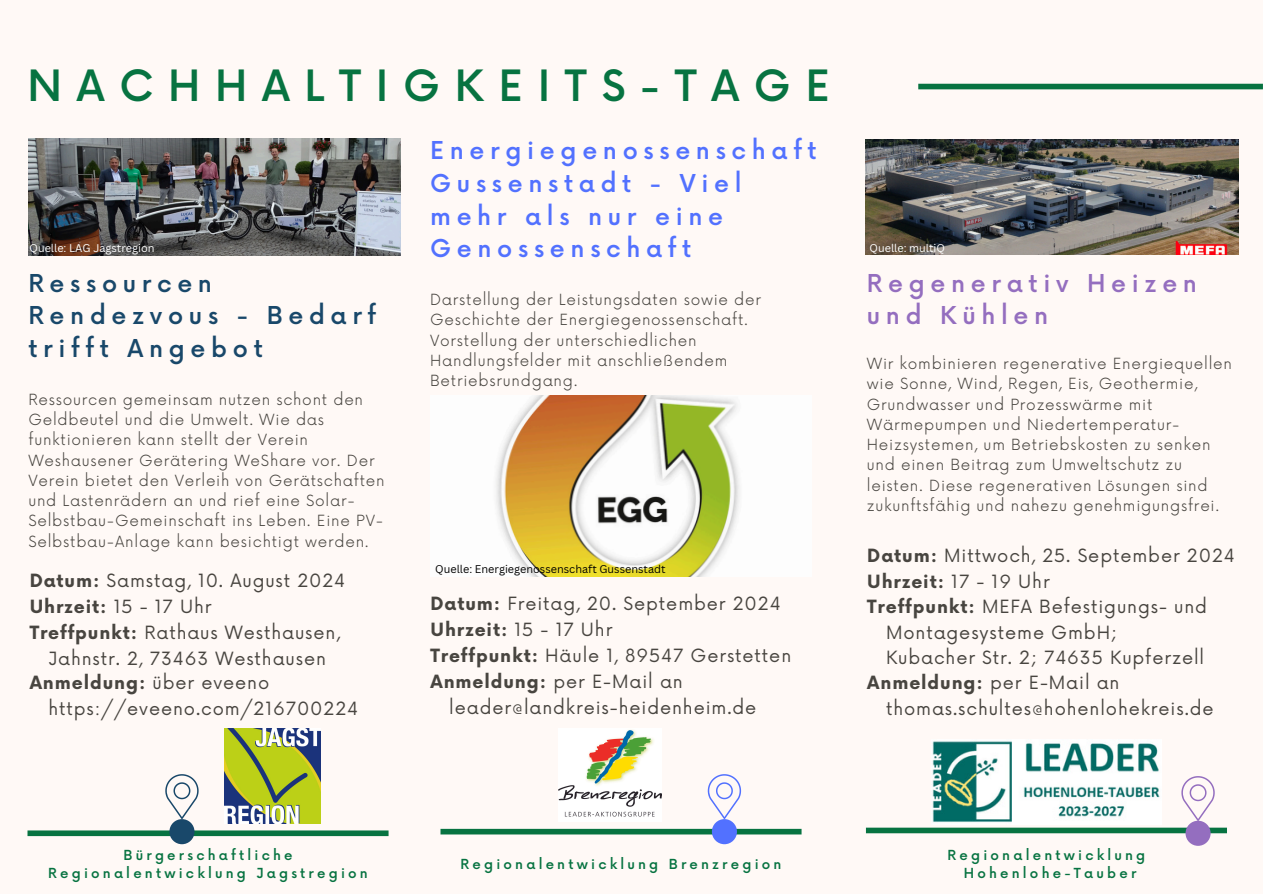
<style>
.page{position:relative;width:1263px;height:894px;background:#fff}
.page>*{position:absolute;margin:0;border:0;box-sizing:border-box;transform-origin:0 0}
.t1{font:500 42px "Now";letter-spacing:.35em;color:#077341}
.t2{font:500 24px/32.7px "Now";letter-spacing:.235em;color:#5271ff}
.t3{font:500 24px/32.7px "Now";letter-spacing:.235em;color:#19486a}
.t4{font:500 24px/32.7px "Now";letter-spacing:.235em;color:#946ebf}
.t5{font:17.85px "Now";letter-spacing:.05em;color:#484540}
.t6{font:700 17.85px "Now";letter-spacing:.05em;color:#484540}
.t7{font:300 15px/20.2px "Now";letter-spacing:.05em;color:#484540}
.t8{font:500 13.5px/18px "Now";letter-spacing:.24em;color:#077341;text-align:center}
.t9{font:10.95px "Canva Sans";color:#000}
.t10{font:10.95px "Canva Sans";color:#fff}
.s1{font-weight:700}
.s2{font-weight:400}
</style>
<div class="page">
<div style="left:0;top:0;width:1263px;height:893px;background:#fff9f6"></div>
<img style="left:866px;top:140px;width:372px;height:115px">
<div style="left:918px;top:84px;width:345px;height:5px;background:#077341"></div>
<div style="left:28px;top:830px;width:361px;height:5px;background:#077341"></div>
<div style="left:866px;top:827px;width:361px;height:6px;background:#077341"></div>
<img style="left:495px;top:395px;width:245px;height:181px">
<img style="left:28px;top:138px;width:373px;height:117px">
<div style="left:440px;top:828px;width:361px;height:6px;background:#077341"></div>
<div style="left:1185px;top:820px;width:26px;height:25px;background:#946ebf;border-radius:50%"></div>
<div style="left:712px;top:818px;width:25px;height:26px;background:#5271ff;border-radius:50%"></div>
<div style="left:169px;top:818px;width:25px;height:26px;background:#19486a;border-radius:50%"></div>
<svg style="left:1181px;top:776px;width:34px;height:44px"></svg>
<svg style="left:708px;top:774px;width:33px;height:44px"></svg>
<svg style="left:165px;top:774px;width:34px;height:44px"></svg>
<img style="left:225px;top:728px;width:95px;height:95px">
<img style="left:559px;top:730px;width:102px;height:87px">
<img style="left:932px;top:741px;width:228px;height:82px">
<p class="t1" style="left:28px;top:63px;width:804px">NACHHALTIGKEITS-TAGE</p>
<h5 class="t2" style="left:430px;top:136px;width:388px">Energiegenossenschaft<br>Gussenstadt - Viel mehr als nur eine<br>Genossenschaft</h5>
<p class="t10" style="left:30px;top:241px;width:127px">Quelle: LAG Jagstregion</p>
<h2 class="t10" style="left:870px;top:241px;width:77px">Quelle: multiQ</h2>
<h3 class="t3" style="left:28px;top:268px;width:349px">Ressourcen<br>Rendezvous - Bedarf trifft Angebot</h3>
<p class="t7" style="left:28px;top:390px;width:358px">Ressourcen gemeinsam nutzen schont den Geldbeutel und die Umwelt. Wie das funktionieren kann stellt der Verein Weshausener Gerätering WeShare vor. Der Verein bietet den Verleih von Gerätschaften und Lastenrädern an und rief eine Solar-Selbstbau-Gemeinschaft ins Leben. Eine PV-Selbstbau-Anlage kann besichtigt werden.</p>
<p class="t5" style="left:30px;top:570px;width:317px"><span class="s1">Datum:</span> Samstag, 10. August 2024</p>
<p class="t6" style="left:30px;top:596px;width:183px">Uhrzeit: <span class="s2">15 - 17 Uhr</span></p>
<p class="t5" style="left:30px;top:622px;width:312px"><span class="s1">Treffpunkt:</span> Rathaus Westhausen,</p>
<p class="t5" style="left:48px;top:648px;width:279px">Jahnstr. 2, 73463 Westhausen</p>
<p class="t6" style="left:30px;top:673px;width:241px">Anmeldung: <span class="s2">über eveeno</span></p>
<p class="t5" style="left:48px;top:698px;width:311px">https://eveeno.com/216700224</p>
<h2 class="t7" style="left:430px;top:290px;width:332px">Darstellung der Leistungsdaten sowie der Geschichte der Energiegenossenschaft.<br>Vorstellung der unterschiedlichen Handlungsfelder mit anschließendem Betriebsrundgang.</h2>
<h3 class="t9" style="left:435px;top:561px;width:232px">Quelle: Energiegenossenschaft Gussenstadt</h3>
<h4 class="t5" style="left:431px;top:594px;width:352px"><span class="s1">Datum:</span> Freitag, 20. September 2024</h4>
<h4 class="t6" style="left:431px;top:620px;width:183px">Uhrzeit: <span class="s2">15 - 17 Uhr</span></h4>
<h4 class="t5" style="left:431px;top:645px;width:362px"><span class="s1">Treffpunkt:</span> Häule 1, 89547 Gerstetten</h4>
<h4 class="t5" style="left:431px;top:671px;width:254px"><span class="s1">Anmeldung:</span> per E-Mail an</h4>
<h4 class="t5" style="left:449px;top:697px;width:309px">leader@landkreis-heidenheim.de</h4>
<p class="t4" style="left:867px;top:268px;width:332px">Regenerativ Heizen und Kühlen</p>
<h3 class="t7" style="left:867px;top:354px;width:367px">Wir kombinieren regenerative Energiequellen wie Sonne, Wind, Regen, Eis, Geothermie, Grundwasser und Prozesswärme mit Wärmepumpen und Niedertemperatur-Heizsystemen, um Betriebskosten zu senken und einen Beitrag zum Umweltschutz zu leisten. Diese regenerativen Lösungen sind zukunftsfähig und nahezu genehmigungsfrei.</h3>
<p class="t5" style="left:867px;top:545px;width:369px"><span class="s1">Datum:</span> Mittwoch, 25. September 2024</p>
<p class="t6" style="left:867px;top:571px;width:184px">Uhrzeit: <span class="s2">17 - 19 Uhr</span></p>
<p class="t5" style="left:867px;top:597px;width:341px"><span class="s1">Treffpunkt:</span> MEFA Befestigungs- und</p>
<p class="t5" style="left:886px;top:622px;width:232px">Montagesysteme GmbH;</p>
<p class="t5" style="left:886px;top:647px;width:320px">Kubacher Str. 2; 74635 Kupferzell</p>
<p class="t5" style="left:867px;top:672px;width:254px"><span class="s1">Anmeldung:</span> per E-Mail an</p>
<p class="t5" style="left:886px;top:698px;width:329px">thomas.schultes@hohenlohekreis.de</p>
<p class="t8" style="left:48px;top:846px;width:321px">Bürgerschaftliche<br>Regionalentwicklung Jagstregion</p>
<p class="t8" style="left:461px;top:855px;width:322px">Regionalentwicklung Brenzregion</p>
<h4 class="t8" style="left:947px;top:846px;width:199px">Regionalentwicklung<br>Hohenlohe-Tauber</h4>
</div>
